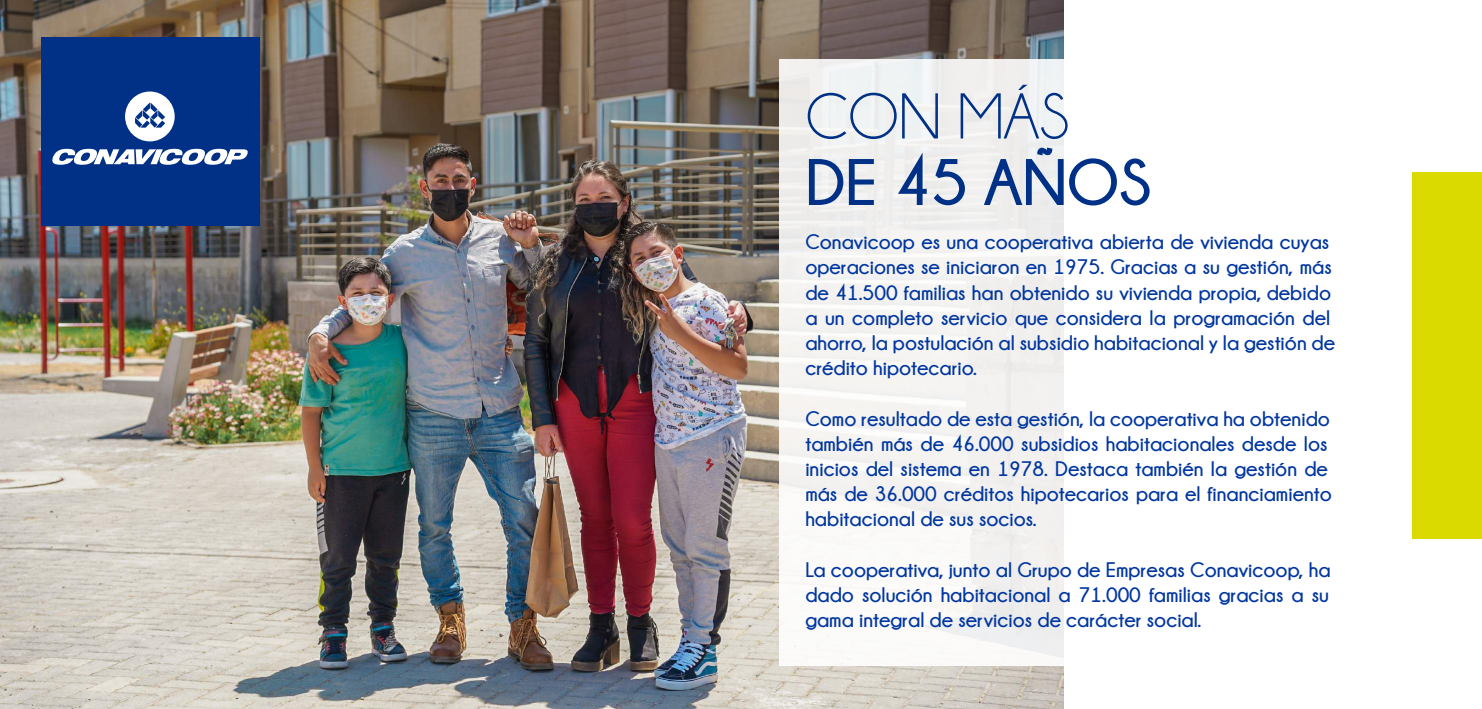
<style>
.page{position:relative;width:1482px;height:709px;background:#fff}
.page>*{position:absolute;margin:0;border:0;box-sizing:border-box;transform-origin:0 0}
.t1{font:700 65.4px "Champagne&Limousines";color:#003186}
.t2{font:65.4px "Champagne&Limousines";color:#003186}
.t3{font:700 21px/25.2px "Champagne&Limousines";color:#0036a0}
</style>
<div class="page">
<img style="left:0;top:0;width:1063px;height:709px">
<div style="left:1412px;top:172px;width:70px;height:366px;background:#dada00"></div>
<div style="left:41px;top:37px;width:218px;height:189px;background:#003186"></div>
<div style="left:125px;top:91px;width:50px;height:50px;background:#fff;border-radius:50%"></div>
<svg style="left:135px;top:102px;width:30px;height:26px"></svg>
<svg style="left:52px;top:149px;width:196px;height:16px"></svg>
<div style="left:779px;top:60px;width:616px;height:606px;background:linear-gradient(to right,#f2f1f0,#fff)"></div>
<h1 class="t2" style="left:805px;top:84px;width:265px">CON MÁS</h1>
<h1 class="t1" style="left:805px;top:146px;width:347px">DE 45 AÑOS</h1>
<p class="t3" style="left:805px;top:229px;width:531px">Conavicoop es una cooperativa abierta de vivienda cuyas operaciones se iniciaron en 1975. Gracias a su gestión, más de 41.500 familias han obtenido su vivienda propia, debido a un completo servicio que considera la programación del ahorro, la postulación al subsidio habitacional y la gestión de crédito hipotecario.</p>
<p class="t3" style="left:805px;top:405px;width:528px">Como resultado de esta gestión, la cooperativa ha obtenido también más de 46.000 subsidios habitacionales desde los inicios del sistema en 1978. Destaca también la gestión de más de 36.000 créditos hipotecarios para el financiamiento habitacional de sus socios.</p>
<p class="t3" style="left:805px;top:556px;width:527px;text-align:justify">La cooperativa, junto al Grupo de Empresas Conavicoop, ha dado solución habitacional a 71.000 familias gracias a su gama integral de servicios de carácter social.</p>
</div>
